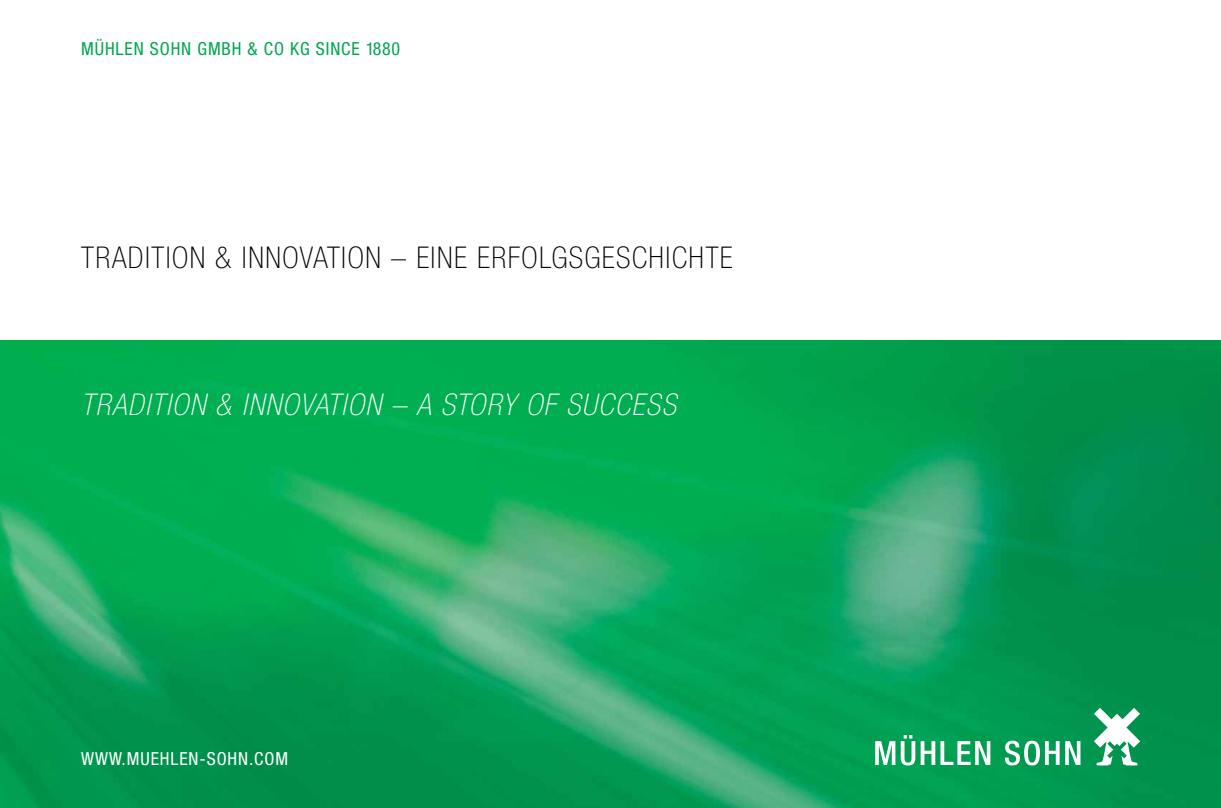
<style>
.page{position:relative;width:1221px;height:808px;background:#fff}
.page>*{position:absolute;margin:0;border:0;box-sizing:border-box;transform-origin:0 0}
.t1{font:100 condensed 30px "Helvetica Neue LTW1 G";letter-spacing:.05em;color:#000}
.t2{font:italic 100 condensed 30px "Helvetica Neue LTW1 G";letter-spacing:.05em;color:#fff}
.t3{font:condensed 18px "Helvetica Neue LTW1 G";letter-spacing:.05em;color:#00a651}
.t4{font:condensed 18px "Helvetica Neue LTW1 G";letter-spacing:.05em;color:#fff}
</style>
<div class="page">
<img style="left:0;top:341px;width:1220px;height:467px">
<svg style="left:1093px;top:708px;width:47px;height:57px"></svg>
<svg style="left:875px;top:735px;width:205px;height:30px"></svg>
<p class="t3" style="left:81px;top:38px;width:260px">MÜHLEN SOHN GMBH &amp; CO KG SINCE</p>
<p class="t3" style="left:366px;top:38px;width:36px">1880</p>
<p class="t1" style="left:81px;top:240px;width:653px">TRADITION &amp; INNOVATION – EINE ERFOLGSGESCHICHTE</p>
<p class="t2" style="left:81px;top:388px;width:596px">TRADITION &amp; INNOVATION – A STORY OF SUCCESS</p>
<p class="t4" style="left:81px;top:748px;width:185px">WWW.MUEHLEN-SOHN.COM</p>
</div>
